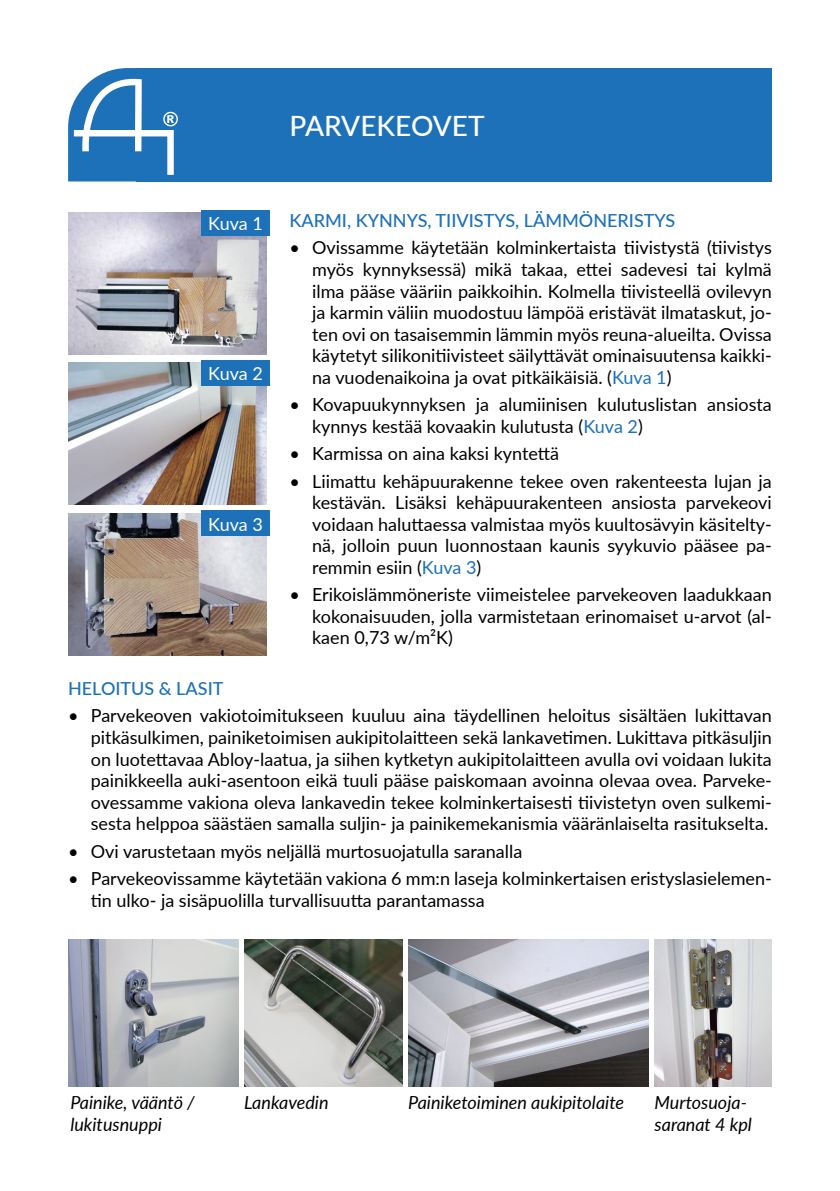
<style>
.page{position:relative;width:840px;height:1191px;background:#fff}
.page>*{position:absolute;margin:0;border:0;box-sizing:border-box;transform-origin:0 0}
.t1{font:500 28px "Lato";color:#fff}
.t2{font:18px/21.6px "Lato";color:#000;text-align:justify}
.t3{font:italic 18px/21.6px "Lato";color:#000}
.t4{font:500 18px "Lato";color:#1d71b8}
.t5{font:18px "Lato";letter-spacing:-.01em;color:#fff}
.s1{color:#1d71b8}
</style>
<div class="page">
<div style="left:136px;top:68px;width:635px;height:113px;background:#1d71b8"></div>
<svg style="left:68px;top:68px;width:110px;height:113px"></svg>
<img style="left:68px;top:363px;width:198px;height:142px">
<img style="left:68px;top:213px;width:198px;height:141px">
<img style="left:68px;top:513px;width:198px;height:142px">
<div style="left:201px;top:360px;width:68px;height:26px;background:#1d71b8"></div>
<div style="left:201px;top:210px;width:68px;height:25px;background:#1d71b8"></div>
<div style="left:201px;top:510px;width:68px;height:26px;background:#1d71b8"></div>
<img style="left:68px;top:939px;width:170px;height:147px">
<img style="left:244px;top:939px;width:158px;height:147px">
<img style="left:408px;top:939px;width:240px;height:147px">
<img style="left:654px;top:939px;width:117px;height:147px">
<h1 class="t1" style="left:289px;top:106px;width:197px">PARVEKEOVET</h1>
<p class="t5" style="left:208px;top:210px;width:56px">Kuva 1</p>
<p class="t5" style="left:208px;top:361px;width:56px">Kuva 2</p>
<p class="t5" style="left:208px;top:511px;width:56px">Kuva 3</p>
<p class="t4" style="left:289px;top:208px;width:387px">KARMI, KYNNYS, TIIVISTYS, LÄMMÖNERISTYS</p>
<p class="t2" style="left:312px;top:236px;width:461px;text-indent:-23px">• Ovissamme käytetään kolminkertaista tiivistystä (tiivistys myös kynnyksessä) mikä takaa, ettei sadevesi tai kylmä ilma pääse vääriin paikkoihin. Kolmella tiivisteellä ovilevyn ja karmin väliin muodostuu lämpöä eristävät ilmataskut, jo&shy;ten ovi on tasaisemmin lämmin myös reuna-alueilta. Ovissa käytetyt silikonitiivisteet säilyttävät ominaisuutensa kaikki&shy;na vuodenaikoina ja ovat pitkäikäisiä. (<span class="s1">Kuva 1</span>)</p>
<p class="t2" style="left:312px;top:393px;width:461px;text-indent:-23px">• Kovapuukynnyksen ja alumiinisen kulutuslistan ansiosta kynnys kestää kovaakin kulutusta (<span class="s1">Kuva 2</span>)</p>
<p class="t2" style="left:289px;top:442px;width:271px">• Karmissa on aina kaksi kyntettä</p>
<p class="t2" style="left:312px;top:469px;width:461px;text-indent:-23px">• Liimattu kehäpuurakenne tekee oven rakenteesta lujan ja kestävän. Lisäksi kehäpuurakenteen ansiosta parvekeovi voidaan haluttaessa valmistaa myös kuultosävyin käsitelty&shy;nä, jolloin puun luonnostaan kaunis syykuvio pääsee pa&shy;remmin esiin (<span class="s1">Kuva 3</span>)</p>
<p class="t2" style="left:312px;top:583px;width:461px;text-indent:-23px">• Erikoislämmöneriste viimeistelee parvekeoven laadukkaan kokonaisuuden, jolla varmistetaan erinomaiset u-arvot (al&shy;kaen 0,73 w/m²K)</p>
<p class="t4" style="left:68px;top:675px;width:157px">HELOITUS &amp; LASIT</p>
<p class="t2" style="left:91px;top:704px;width:682px;text-indent:-23px">• Parvekeoven vakiotoimitukseen kuuluu aina täydellinen heloitus sisältäen lukittavan pitkäsulkimen, painiketoimisen aukipitolaitteen sekä lankavetimen. Lukittava pitkäsuljin on luotettavaa Abloy-laatua, ja siihen kytketyn aukipitolaitteen avulla ovi voidaan lukita painikkeella auki-asentoon eikä tuuli pääse paiskomaan avoinna olevaa ovea. Parveke&shy;ovessamme vakiona oleva lankavedin tekee kolminkertaisesti tiivistetyn oven sulkemi&shy;sesta helppoa säästäen samalla suljin- ja painikemekanismia vääränlaiselta rasitukselta.</p>
<p class="t2" style="left:68px;top:839px;width:455px">• Ovi varustetaan myös neljällä murtosuojatulla saranalla</p>
<p class="t2" style="left:91px;top:867px;width:682px;text-indent:-23px">• Parvekeovissamme käytetään vakiona 6 mm:n laseja kolminkertaisen eristyslasielemen&shy;tin ulko- ja sisäpuolilla turvallisuutta parantamassa</p>
<p class="t3" style="left:70px;top:1091px;width:126px">Painike, vääntö / lukitusnuppi</p>
<p class="t3" style="left:244px;top:1091px;width:86px">Lankavedin</p>
<p class="t3" style="left:408px;top:1091px;width:217px">Painiketoiminen aukipitolaite</p>
<p class="t3" style="left:654px;top:1091px;width:99px">Murtosuoja&shy;saranat 4 kpl</p>
</div>
